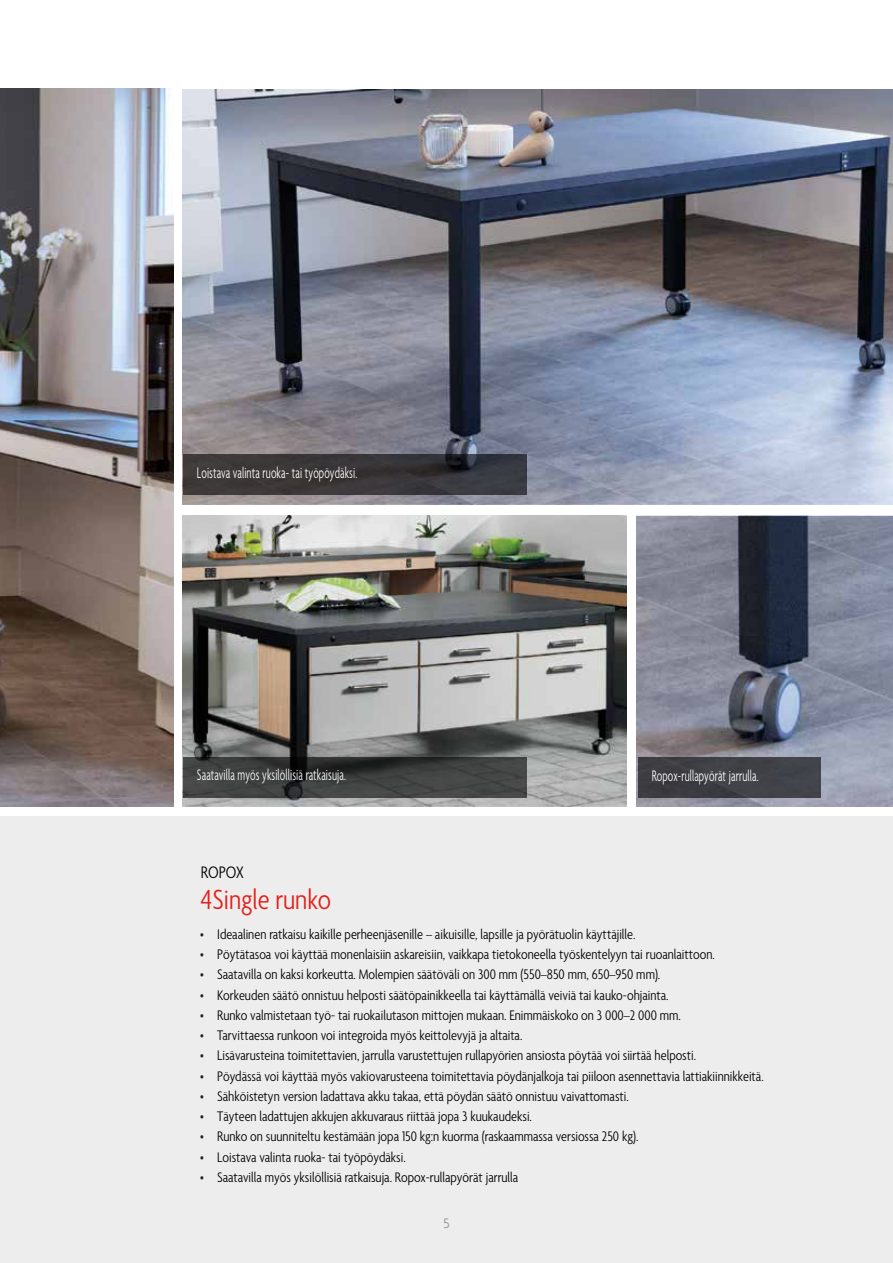
<style>
.page{position:relative;width:893px;height:1263px;background:#fff}
.page>*{position:absolute;margin:0;border:0;box-sizing:border-box;transform-origin:0 0}
.t1{font:300 condensed 30px "Agenda";color:#e41f18}
.t2{font:300 condensed 18px "Agenda";letter-spacing:-.01em;color:#000}
.t3{font:300 condensed 16.5px "Agenda";letter-spacing:.01em;color:#fff;scale:.75 1}
.t4{font:300 condensed 15px "Agenda";color:#000}
.t5{font:15px "Agenda";color:#9d9d9c}
.s1{color:#231f20}
</style>
<div class="page">
<div style="left:0;top:816px;width:893px;height:447px;background:#ededed"></div>
<img style="left:0;top:88px;width:173px;height:718px">
<img style="left:637px;top:515px;width:256px;height:291px">
<img style="left:183px;top:515px;width:443px;height:291px">
<img style="left:183px;top:90px;width:710px;height:414px">
<svg style="left:183px;top:455px;width:343px;height:40px;background:#383638"></svg>
<svg style="left:183px;top:757px;width:343px;height:40px;background:#3a3b3b"></svg>
<div style="left:638px;top:758px;width:182px;height:40px;background:#404047"></div>
<p class="t3" style="left:197px;top:464px;width:215px">Loistava valinta ruoka- tai työpöydäksi.</p>
<p class="t3" style="left:197px;top:766px;width:200px">Saatavilla myös yksilöllisiä ratkaisuja.</p>
<p class="t3" style="left:652px;top:767px;width:144px">Ropox-rullapyörät jarrulla.</p>
<p class="t2" style="left:201px;top:863px;width:45px">ROPOX</p>
<h1 class="t1" style="left:201px;top:883px;width:132px">4Single runko</h1>
<p class="t4" style="left:200px;top:926px;width:437px"><span class="s1">•</span> Ideaalinen ratkaisu kaikille perheenjäsenille – aikuisille, lapsille ja pyörätuolin käyttäjille.</p>
<p class="t4" style="left:200px;top:946px;width:516px"><span class="s1">•</span> Pöytätasoa voi käyttää monenlaisiin askareisiin, vaikkapa tietokoneella työskentelyyn tai ruoanlaittoon.</p>
<p class="t4" style="left:200px;top:966px;width:462px"><span class="s1">•</span> Saatavilla on kaksi korkeutta. Molempien säätöväli on 300 mm (550–850 mm, 650–950 mm).</p>
<p class="t4" style="left:200px;top:987px;width:470px"><span class="s1">•</span> Korkeuden säätö onnistuu helposti säätöpainikkeella tai käyttämällä veiviä tai kauko-ohjainta.</p>
<p class="t4" style="left:200px;top:1007px;width:482px"><span class="s1">•</span> Runko valmistetaan työ- tai ruokailutason mittojen mukaan. Enimmäiskoko on 3 000–2 000 mm.</p>
<p class="t4" style="left:200px;top:1027px;width:324px"><span class="s1">•</span> Tarvittaessa runkoon voi integroida myös keittolevyjä ja altaita.</p>
<p class="t4" style="left:200px;top:1047px;width:497px"><span class="s1">•</span> Lisävarusteina toimitettavien, jarrulla varustettujen rullapyörien ansiosta pöytää voi siirtää helposti.</p>
<p class="t4" style="left:200px;top:1068px;width:565px"><span class="s1">•</span> Pöydässä voi käyttää myös vakiovarusteena toimitettavia pöydänjalkoja tai piiloon asennettavia lattiakiinnikkeitä.</p>
<p class="t4" style="left:200px;top:1088px;width:430px"><span class="s1">•</span> Sähköistetyn version ladattava akku takaa, että pöydän säätö onnistuu vaivattomasti.</p>
<p class="t4" style="left:200px;top:1108px;width:333px"><span class="s1">•</span> Täyteen ladattujen akkujen akkuvaraus riittää jopa 3 kuukaudeksi.</p>
<p class="t4" style="left:200px;top:1128px;width:440px"><span class="s1">•</span> Runko on suunniteltu kestämään jopa 150 kg:n kuorma (raskaammassa versiossa 250 kg).</p>
<p class="t4" style="left:200px;top:1149px;width:207px"><span class="s1">•</span> Loistava valinta ruoka- tai työpöydäksi.</p>
<p class="t4" style="left:200px;top:1169px;width:320px"><span class="s1">•</span> Saatavilla myös yksilöllisiä ratkaisuja. Ropox-rullapyörät jarrulla</p>
<p class="t5" style="left:443px;top:1215px;width:8px">5</p>
</div>
